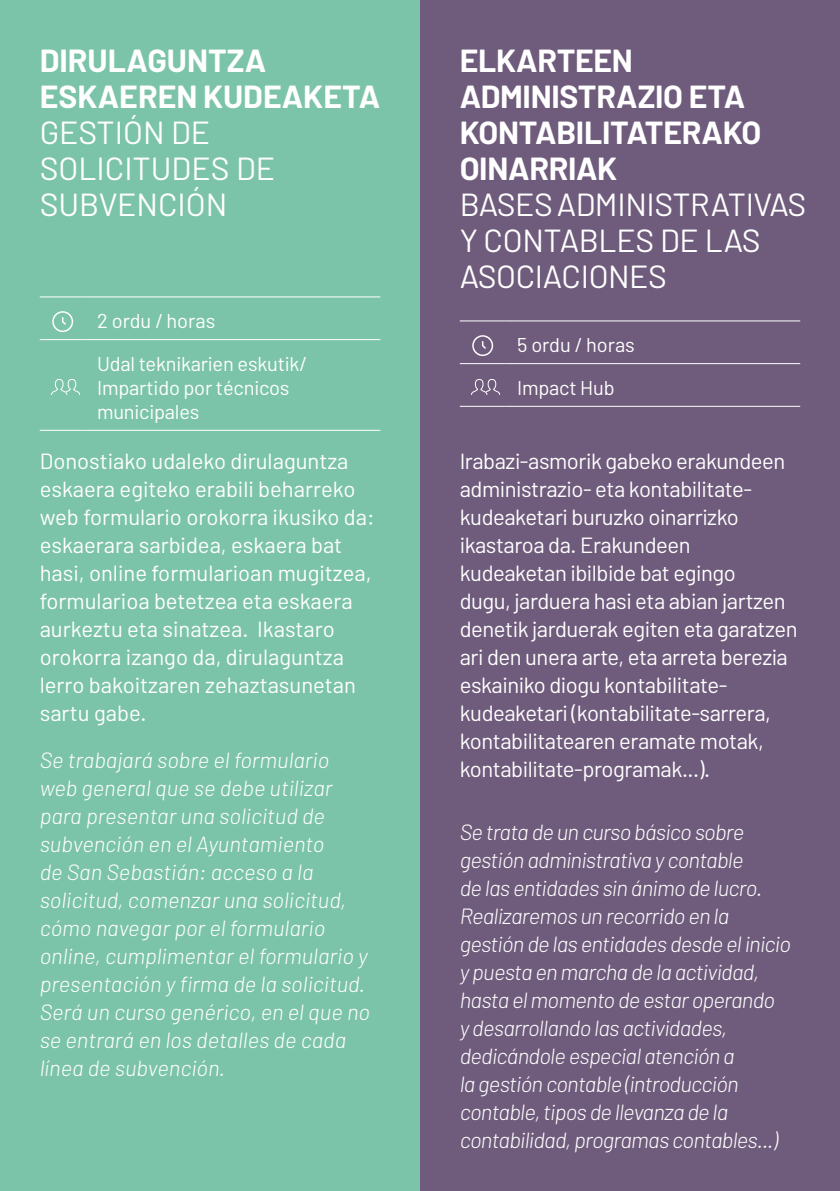
<style>
.page{position:relative;width:840px;height:1191px;background:#fff}
.page>*{position:absolute;margin:0;border:0;box-sizing:border-box;transform-origin:0 0}
.t1{font:700 32px/36px "Barlow";letter-spacing:-.01em;color:#fff}
.t2{font:32px/36px "Barlow";letter-spacing:-.01em;color:#fff}
.t3{font:22px/28px "Barlow";letter-spacing:-.02em;color:#fff}
.t4{font:italic 300 22px/28px "Barlow";letter-spacing:-.03em;color:#fff}
.t5{font:italic 300 22px/28px "Barlow";color:#fff}
.t6{font:22px/28px "Barlow";color:#fff}
.t7{font:20px/42.6px "Barlow";letter-spacing:-.01em;color:#fff}
</style>
<div class="page">
<div style="left:0;top:0;width:420px;height:1191px;background:#7cc4a9"></div>
<div style="left:420px;top:0;width:419px;height:1191px;background:#6f5b7b"></div>
<hr style="left:40px;top:296px;width:46px;height:1px;background:#fff">
<hr style="left:86px;top:296px;width:294px;height:1px;background:#fff">
<hr style="left:40px;top:339px;width:46px;height:1px;background:#fff">
<hr style="left:86px;top:339px;width:294px;height:1px;background:#fff">
<hr style="left:40px;top:430px;width:46px;height:1px;background:#fff">
<hr style="left:86px;top:430px;width:294px;height:1px;background:#fff">
<svg style="left:52px;top:311px;width:21px;height:21px"></svg>
<svg style="left:51px;top:379px;width:30px;height:16px"></svg>
<hr style="left:459px;top:320px;width:46px;height:1px;background:#fff">
<hr style="left:505px;top:320px;width:294px;height:1px;background:#fff">
<hr style="left:459px;top:363px;width:46px;height:1px;background:#fff">
<hr style="left:505px;top:363px;width:294px;height:1px;background:#fff">
<hr style="left:459px;top:406px;width:46px;height:1px;background:#fff">
<hr style="left:505px;top:406px;width:294px;height:1px;background:#fff">
<svg style="left:472px;top:335px;width:21px;height:21px"></svg>
<svg style="left:471px;top:379px;width:29px;height:16px"></svg>
<h1 class="t1" style="left:40px;top:42px;width:342px">DIRULAGUNTZA<br>ESKAEREN KUDEAKETA</h1>
<h1 class="t2" style="left:40px;top:113px;width:237px">GESTIÓN DE<br>SOLICITUDES DE<br>SUBVENCIÓN</h1>
<p class="t7" style="left:97px;top:299px;width:211px">2 ordu / horas<br>Udal teknikarien eskutik/</p>
<p class="t7" style="left:97px;top:375px;width:194px;line-height:24px">Impartido por técnicos municipales</p>
<h1 class="t1" style="left:459px;top:42px;width:303px">ELKARTEEN<br>ADMINISTRAZIO ETA<br>KONTABILITATERAKO<br>OINARRIAK</h1>
<h1 class="t2" style="left:459px;top:185px;width:348px">BASES ADMINISTRATIVAS<br>Y CONTABLES DE LAS<br>ASOCIACIONES</h1>
<p class="t7" style="left:516px;top:323px;width:119px">5 ordu / horas<br>Impact Hub</p>
<p class="t6" style="left:40px;top:446px;width:336px">Donostiako udaleko dirulaguntza eskaera egiteko erabili beharreko web formulario orokorra ikusiko da: eskaerara sarbidea, eskaera bat hasi, online formularioan mugitzea, formularioa betetzea eta eskaera aurkeztu eta sinatzea. Ikastaro orokorra izango da, dirulaguntza lerro bakoitzaren zehaztasunetan sartu gabe.</p>
<p class="t3" style="left:459px;top:446px;width:339px">Irabazi-asmorik gabeko erakundeen administrazio- eta kontabilitate&shy;kudeaketari buruzko oinarrizko ikastaroa da. Erakundeen kudeaketan ibilbide bat egingo<br>dugu, jarduera hasi eta abian jartzen denetik jarduerak egiten eta garatzen ari den unera arte, eta arreta berezia eskainiko diogu kontabilitate&shy;kudeaketari (kontabilitate-sarrera, kontabilitatearen eramate motak, kontabilitate-programak...).</p>
<p class="t5" style="left:40px;top:745px;width:331px">Se trabajará sobre el formulario web general que se debe utilizar para presentar una solicitud de subvención en el Ayuntamiento<br>de San Sebastián: acceso a la solicitud, comenzar una solicitud, cómo navegar por el formulario online, cumplimentar el formulario y presentación y firma de la solicitud.<br>Será un curso genérico, en el que no se entrará en los detalles de cada línea de subvención.</p>
<p class="t4" style="left:459px;top:817px;width:332px">Se trata de un curso básico sobre gestión administrativa y contable<br>de las entidades sin ánimo de lucro.<br>Realizaremos un recorrido en la gestión de las entidades desde el inicio y puesta en marcha de la actividad, hasta el momento de estar operando<br>y desarrollando las actividades, dedicándole especial atención a<br>la gestión contable (introducción contable, tipos de llevanza de la contabilidad, programas contables...)</p>
</div>
